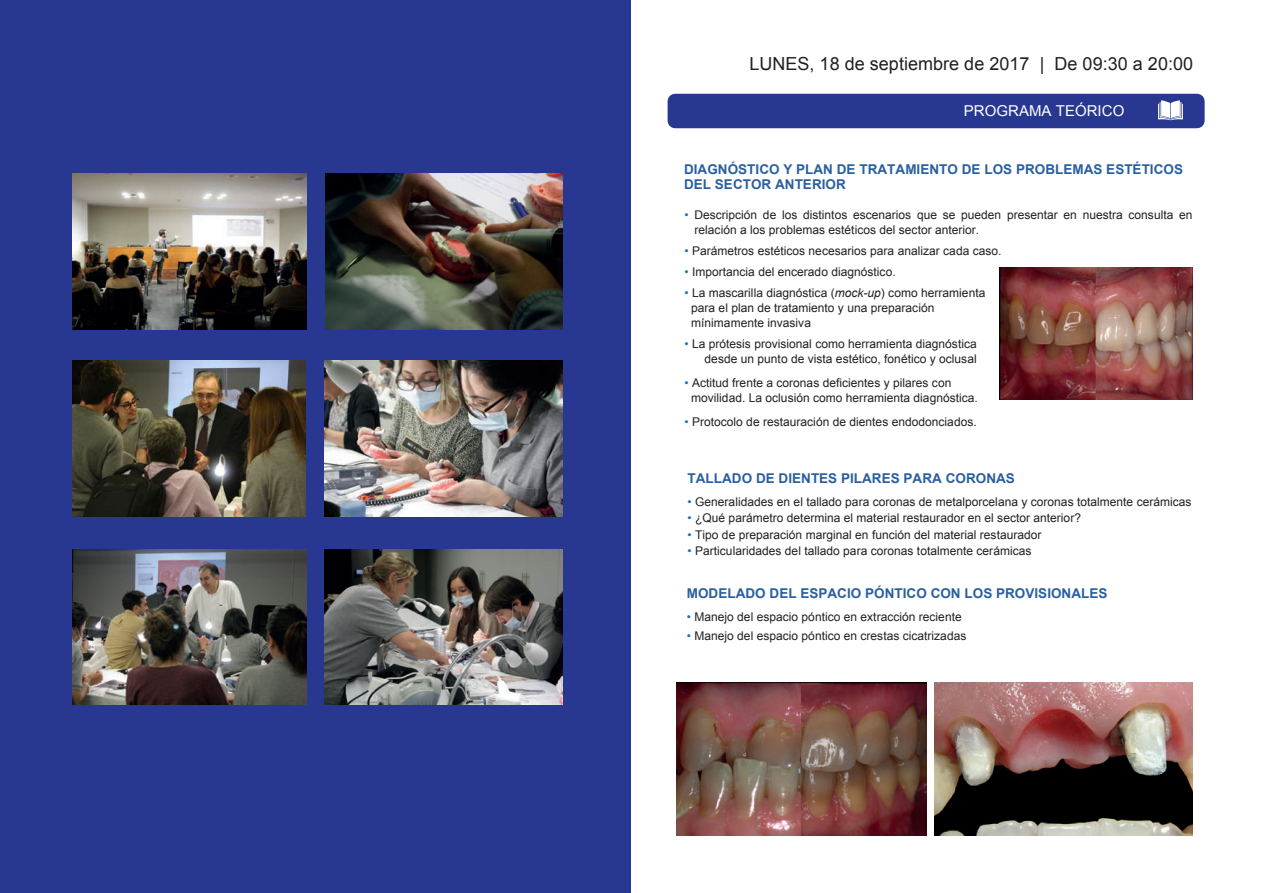
<style>
.page{position:relative;width:1263px;height:893px;background:#fff}
.page>*{position:absolute;margin:0;border:0;box-sizing:border-box;transform-origin:0 0}
.t1{font:18px "Arial";color:#231f20}
.t2{font:15px "Arial";color:#fff}
.t3{font:700 13.5px/15px "Arial";color:#2a5fa0}
.t4{font:12px/15px "Arial";color:#231f20}
.s1{color:#1074bc}
.s2{font-style:italic}
</style>
<div class="page">
<div style="left:0;top:0;width:631px;height:893px;background:#283890"></div>
<img style="left:72px;top:174px;width:234px;height:156px">
<img style="left:73px;top:549px;width:234px;height:156px">
<img style="left:325px;top:361px;width:237px;height:156px">
<img style="left:325px;top:174px;width:237px;height:156px">
<img style="left:325px;top:549px;width:237px;height:156px">
<img style="left:1000px;top:268px;width:192px;height:131px">
<img style="left:676px;top:683px;width:250px;height:152px">
<div style="left:668px;top:94px;width:536px;height:34px;background:#283890"></div>
<img style="left:935px;top:682px;width:257px;height:153px">
<svg style="left:1158px;top:100px;width:25px;height:20px"></svg>
<img style="left:72px;top:361px;width:234px;height:156px">
<h1 class="t1" style="left:749px;top:51px;width:445px">LUNES, 18 de septiembre de 2017 | De 09:30 a 20:00</h1>
<p class="t2" style="left:964px;top:101px;width:162px">PROGRAMA TEÓRICO</p>
<p class="t3" style="left:684px;top:162px;width:500px">DIAGNÓSTICO Y PLAN DE TRATAMIENTO DE LOS PROBLEMAS ESTÉTICOS<br>DEL SECTOR ANTERIOR</p>
<p class="t4" style="left:694px;top:208px;width:499px;text-indent:-10px"><span class="s1">•</span> Descripción de los distintos escenarios que se pueden presentar en nuestra consulta en relación a los problemas estéticos del sector anterior.</p>
<p class="t4" style="left:684px;top:244px;width:319px"><span class="s1">•</span> Parámetros estéticos necesarios para analizar cada caso.</p>
<p class="t4" style="left:684px;top:265px;width:213px"><span class="s1">•</span> Importancia del encerado diagnóstico.</p>
<p class="t4" style="left:691px;top:286px;width:296px;text-indent:-7px"><span class="s1">•</span> La mascarilla diagnóstica (<span class="s2">mock-up</span>) como herramienta para el plan de tratamiento y una preparación mínimamente invasiva</p>
<p class="t4" style="left:684px;top:337px;width:294px;text-align:right"><span class="s1">•</span> La prótesis provisional como herramienta diagnóstica desde un punto de vista estético, fonético y oclusal</p>
<p class="t4" style="left:691px;top:376px;width:288px;text-indent:-7px"><span class="s1">•</span> Actitud frente a coronas deficientes y pilares con movilidad. La oclusión como herramienta diagnóstica.</p>
<p class="t4" style="left:684px;top:415px;width:294px"><span class="s1">•</span> Protocolo de restauración de dientes endodonciados.</p>
<p class="t3" style="left:687px;top:472px;width:329px">TALLADO DE DIENTES PILARES PARA CORONAS</p>
<p class="t4" style="left:687px;top:494px;width:505px"><span class="s1">•</span> Generalidades en el tallado para coronas de metalporcelana y coronas totalmente cerámicas</p>
<p class="t4" style="left:687px;top:511px;width:395px"><span class="s1">•</span> ¿Qué parámetro determina el material restaurador en el sector anterior?</p>
<p class="t4" style="left:687px;top:527px;width:355px"><span class="s1">•</span> Tipo de preparación marginal en función del material restaurador</p>
<p class="t4" style="left:687px;top:544px;width:345px"><span class="s1">•</span> Particularidades del tallado para coronas totalmente cerámicas</p>
<p class="t3" style="left:687px;top:587px;width:422px">MODELADO DEL ESPACIO PÓNTICO CON LOS PROVISIONALES</p>
<p class="t4" style="left:687px;top:609px;width:276px"><span class="s1">•</span> Manejo del espacio póntico en extracción reciente</p>
<p class="t4" style="left:687px;top:629px;width:281px"><span class="s1">•</span> Manejo del espacio póntico en crestas cicatrizadas</p>
</div>
